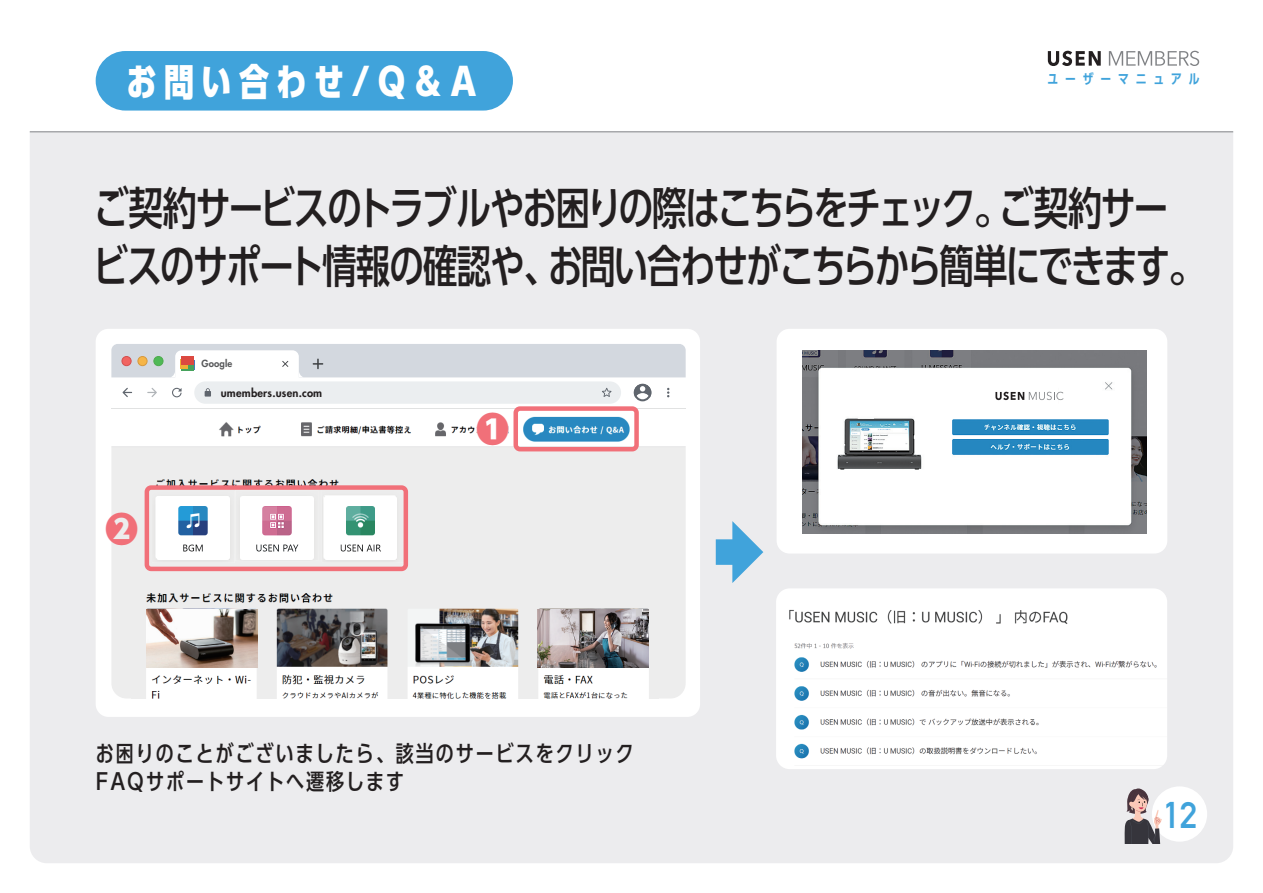
<style>
.page{position:relative;width:1263px;height:893px;background:#fff}
.page>*{position:absolute;margin:0;border:0;box-sizing:border-box;transform-origin:0 0}
.t1{font:500 45px/58.5px "UD Shin Go C Oeiz Pr 6 N";letter-spacing:-.035em;color:#231f20;scale:.96 1}
.t2{font:37.5px "UD Shin Go C Oeiz Pr 6 N Hea";color:#fff}
.t3{font:700 36.3px "DIN Alternate";color:#40a3db}
.t4{font:34.5px "UD Shin Go C Oeiz Pr 6 N Hea";color:#f17079;scale:1.2 1}
.t5{font:500 22.5px/28.5px "UD Shin Go C Oeiz Pr 6 N";letter-spacing:.09em;color:#231f20}
.t6{font:13.5px "UD Shin Go C Oeiz Pr 6 N De B";letter-spacing:.51em;color:#40a3db}
.t7{font:800 11.1px "Futura Std";letter-spacing:.015em;color:#231f20}
.t8{font:800 9.6px "Futura Std";letter-spacing:.015em;color:#57585a}
</style>
<div class="page">
<div style="left:30px;top:132px;width:1203px;height:731px;background:#ececee"></div>
<hr style="left:30px;top:131px;width:1203px;height:1px;background:#808285">
<div style="left:1152px;top:786px;width:55px;height:56px;background:#fff;border-radius:50%"></div>
<div style="left:96px;top:51px;width:417px;height:60px;background:#40a3db;border-radius:30px"></div>
<div style="left:716px;top:539px;width:20px;height:26px;background:#40a3db"></div>
<svg style="left:732px;top:521px;width:31px;height:62px;background:#95c7e4"></svg>
<div style="left:96px;top:329px;width:604px;height:388px;background:#fff;border-radius:13px"></div>
<div style="left:777px;top:329px;width:390px;height:224px;background:#fff;border-radius:13px"></div>
<div style="left:194px;top:381px;width:427px;height:23px;background:#ebeef0;border-radius:11px"></div>
<svg style="left:111px;top:344px;width:575px;height:57px"></svg>
<hr style="left:111px;top:408px;width:575px;height:1px;background:#e1e2e2">
<img style="left:802px;top:351px;width:344px;height:182px">
<svg style="left:111px;top:411px;width:575px;height:287px"></svg>
<img style="left:132px;top:588px;width:527px;height:110px">
<img style="left:322px;top:490px;width:81px;height:73px">
<img style="left:152px;top:491px;width:83px;height:72px">
<img style="left:235px;top:490px;width:83px;height:71px">
<div style="left:513px;top:406px;width:126px;height:45px;border:4px solid #f17079;border-radius:4px"></div>
<div style="left:477px;top:413px;width:31px;height:33px;background:#fff;border-radius:50%"></div>
<div style="left:145px;top:485px;width:263px;height:86px;border:4px solid #f17079;border-radius:4px"></div>
<img style="left:157px;top:497px;width:72px;height:62px">
<img style="left:241px;top:496px;width:72px;height:63px">
<img style="left:324px;top:496px;width:73px;height:63px">
<div style="left:1002px;top:385px;width:56px;height:24px;background:#fff"></div>
<svg style="left:995px;top:392px;width:68px;height:8px"></svg>
<img style="left:776px;top:588px;width:391px;height:181px">
<svg style="left:1048px;top:51px;width:53px;height:15px"></svg>
<svg style="left:1109px;top:51px;width:90px;height:15px"></svg>
<img style="left:538px;top:609px;width:110px;height:58px">
<img style="left:147px;top:609px;width:110px;height:58px">
<svg style="left:1124px;top:788px;width:38px;height:55px;background:#9f9596"></svg>
<p class="t2" style="left:127px;top:51px;width:351px">お問い合わせ/Q＆A</p>
<p class="t6" style="left:1047px;top:68px;width:154px">ユーザーマニュアル</p>
<p class="t1" style="left:94px;top:176px;width:1157px">ご契約サービスのトラブルやお困りの際はこちらをチェック。ご契約サービスのサポート情報の確認や、お問い合わせがこちらから簡単にできます。</p>
<p class="t4" style="left:105px;top:501px;width:29px">❷</p>
<p class="t8" style="left:202px;top:357px;width:32px">Google</p>
<p class="t7" style="left:221px;top:385px;width:103px">umembers.usen.com</p>
<p class="t4" style="left:476px;top:401px;width:29px">❶</p>
<p class="t5" style="left:96px;top:738px;width:540px">お困りのことがございましたら、該当のサービスをクリック<br>FAQサポートサイトへ遷移します</p>
<p class="t3" style="left:1163px;top:787px;width:36px">12</p>
</div>
